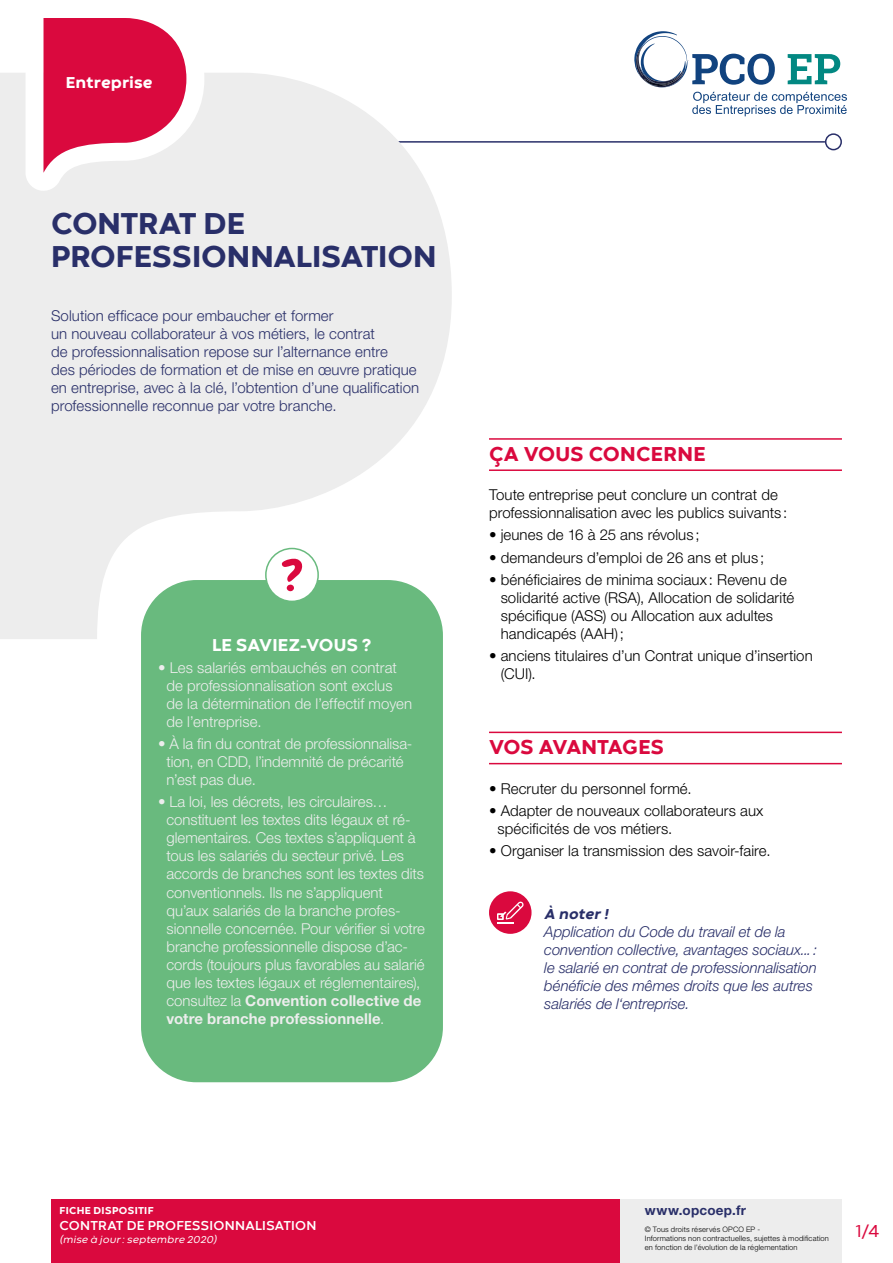
<style>
.page{position:relative;width:893px;height:1263px;background:#fff}
.page>*{position:absolute;margin:0;border:0;box-sizing:border-box;transform-origin:0 0}
.t1{font:800 31.5px/33px "Codec Warm";letter-spacing:-.005em;color:#292f69}
.t2{font:800 21px "Codec Warm";color:#da093e}
.t3{font:800 18px "Codec Warm";letter-spacing:.005em;color:#fff}
.t4{font:18px "Codec Warm";color:#da093e}
.t5{font:800 16.5px "Codec Warm";letter-spacing:.005em;color:#fff}
.t6{font:300 15px/18px "Helvetica Neue LT Std";letter-spacing:-.005em;color:#ededed}
.t7{font:300 15px/18px "Helvetica Neue LT Std";letter-spacing:.005em;color:#000}
.t8{font:300 15px/18px "Helvetica Neue LT Std";letter-spacing:.005em;color:#292f69}
.t9{font:italic 300 15px/18px "Helvetica Neue LT Std";letter-spacing:-.005em;color:#292f69}
.t10{font:italic 800 15px "Codec Warm";letter-spacing:.01em;color:#292f69}
.t11{font:700 13.5px "Codec Warm";letter-spacing:.02em;color:#fff}
.t12{font:700 13.5px "Helvetica Neue LT Std";letter-spacing:.02em;color:#292f69}
.t13{font:italic 10.5px "Codec Warm";letter-spacing:.02em;color:#fff}
.t14{font:800 10.5px "Codec Warm";letter-spacing:.03em;color:#fff}
.t15{font:300 7.5px/9px "Helvetica Neue LT Std";letter-spacing:.025em;color:#000}
.s1{font-weight:700}
</style>
<div class="page">
<hr style="left:200px;top:141px;width:625px;height:2px;background:#292f69">
<div style="left:825px;top:133px;width:17px;height:17px;border:2px solid #292f69;border-radius:50%"></div>
<div style="left:51px;top:1199px;width:570px;height:64px;background:#da093e"></div>
<div style="left:621px;top:1199px;width:221px;height:64px;background:#ededed"></div>
<svg style="left:0;top:73px;width:452px;height:566px;fill:#ededed"></svg>
<svg style="left:16px;top:18px;width:197px;height:187px"></svg>
<svg style="left:634px;top:31px;width:213px;height:85px"></svg>
<div style="left:141px;top:580px;width:302px;height:502px;background:#69ba7e;border-radius:55px"></div>
<hr style="left:489px;top:438px;width:353px;height:2px;background:#da093e">
<hr style="left:489px;top:469px;width:353px;height:2px;background:#da093e">
<hr style="left:489px;top:732px;width:353px;height:1px;background:#da093e">
<hr style="left:489px;top:763px;width:353px;height:1px;background:#da093e">
<div style="left:266px;top:548px;width:52px;height:53px;background:#fff;border-radius:50%"></div>
<div style="left:265px;top:548px;width:54px;height:54px;border:2px solid #69ba7e;border-radius:50%"></div>
<svg style="left:282px;top:558px;width:20px;height:33px"></svg>
<div style="left:489px;top:891px;width:42px;height:43px;background:#da093e;border-radius:50%"></div>
<svg style="left:497px;top:901px;width:27px;height:22px"></svg>
<p class="t5" style="left:66px;top:72px;width:89px">Entreprise</p>
<h1 class="t1" style="left:51px;top:209px;width:387px">CONTRAT DE<br>PROFESSIONNALISATION</h1>
<p class="t8" style="left:51px;top:306px;width:370px">Solution efficace pour embaucher et former<br>un nouveau collaborateur à vos métiers, le contrat<br>de professionnalisation repose sur l’alternance entre<br>des périodes de formation et de mise en œuvre pratique en entreprise, avec à la clé, l’obtention d’une qualification professionnelle reconnue par votre branche.</p>
<p class="t3" style="left:212px;top:633px;width:160px">LE SAVIEZ-VOUS ?</p>
<p class="t6" style="left:167px;top:658px;width:247px;text-indent:-9px">• Les salariés embauchés en contrat de professionnalisation sont exclus de la détermination de l’effectif moyen de l’entreprise.</p>
<p class="t6" style="left:167px;top:734px;width:247px;text-indent:-9px">• À la fin du contrat de professionnalisa&shy;tion, en CDD, l’indemnité de précarité n’est pas due.</p>
<p class="t6" style="left:167px;top:793px;width:260px;text-indent:-9px">• La loi, les décrets, les circulaires… constituent les textes dits légaux et ré&shy;glementaires. Ces textes s’appliquent à tous les salariés du secteur privé. Les accords de branches sont les textes dits conventionnels. Ils ne s’appliquent qu’aux salariés de la branche profes&shy;sionnelle concernée. Pour vérifier si votre branche professionnelle dispose d’ac&shy;cords (toujours plus favorables au salarié que les textes légaux et réglementaires), consultez la <span class="s1">Convention collective de votre branche professionnelle</span>.</p>
<h2 class="t2" style="left:489px;top:440px;width:218px">ÇA VOUS CONCERNE</h2>
<p class="t7" style="left:489px;top:486px;width:300px">Toute entreprise peut conclure un contrat de professionnalisation avec les publics suivants :</p>
<p class="t7" style="left:489px;top:526px;width:212px">• jeunes de 16 à 25 ans révolus ;</p>
<p class="t7" style="left:489px;top:548px;width:277px">• demandeurs d’emploi de 26 ans et plus ;</p>
<p class="t7" style="left:501px;top:570px;width:295px;text-indent:-12px">• bénéficiaires de minima sociaux : Revenu de solidarité active (RSA), Allocation de solidarité spécifique (ASS) ou Allocation aux adultes handicapés (AAH);</p>
<p class="t7" style="left:501px;top:646px;width:314px;text-indent:-12px">• anciens titulaires d’un Contrat unique d’insertion (CUI).</p>
<h2 class="t2" style="left:489px;top:734px;width:177px">VOS AVANTAGES</h2>
<p class="t7" style="left:489px;top:779px;width:204px">• Recruter du personnel formé.</p>
<p class="t7" style="left:497px;top:801px;width:267px;text-indent:-9px">• Adapter de nouveaux collaborateurs aux spécificités de vos métiers.</p>
<p class="t7" style="left:489px;top:841px;width:283px">• Organiser la transmission des savoir-faire.</p>
<p class="t10" style="left:544px;top:904px;width:66px">À noter !</p>
<p class="t9" style="left:544px;top:922px;width:274px">Application du Code du travail et de la convention collective, avantages sociaux...: le salarié en contrat de professionnalisation bénéficie des mêmes droits que les autres salariés de l‘entreprise.</p>
<p class="t14" style="left:60px;top:1203px;width:96px">FICHE DISPOSITIF</p>
<p class="t11" style="left:60px;top:1217px;width:259px">CONTRAT DE PROFESSIONNALISATION</p>
<p class="t13" style="left:60px;top:1233px;width:159px">(mise à jour: septembre 2020)</p>
<p class="t12" style="left:645px;top:1202px;width:103px">www.opcoep.fr</p>
<p class="t15" style="left:645px;top:1225px;width:186px">© Tous droits réservés OPCO EP -<br>Informations non contractuelles, sujettes à modification en fonction de l’évolution de la réglementation</p>
<p class="t4" style="left:855px;top:1220px;width:26px">1/4</p>
</div>
